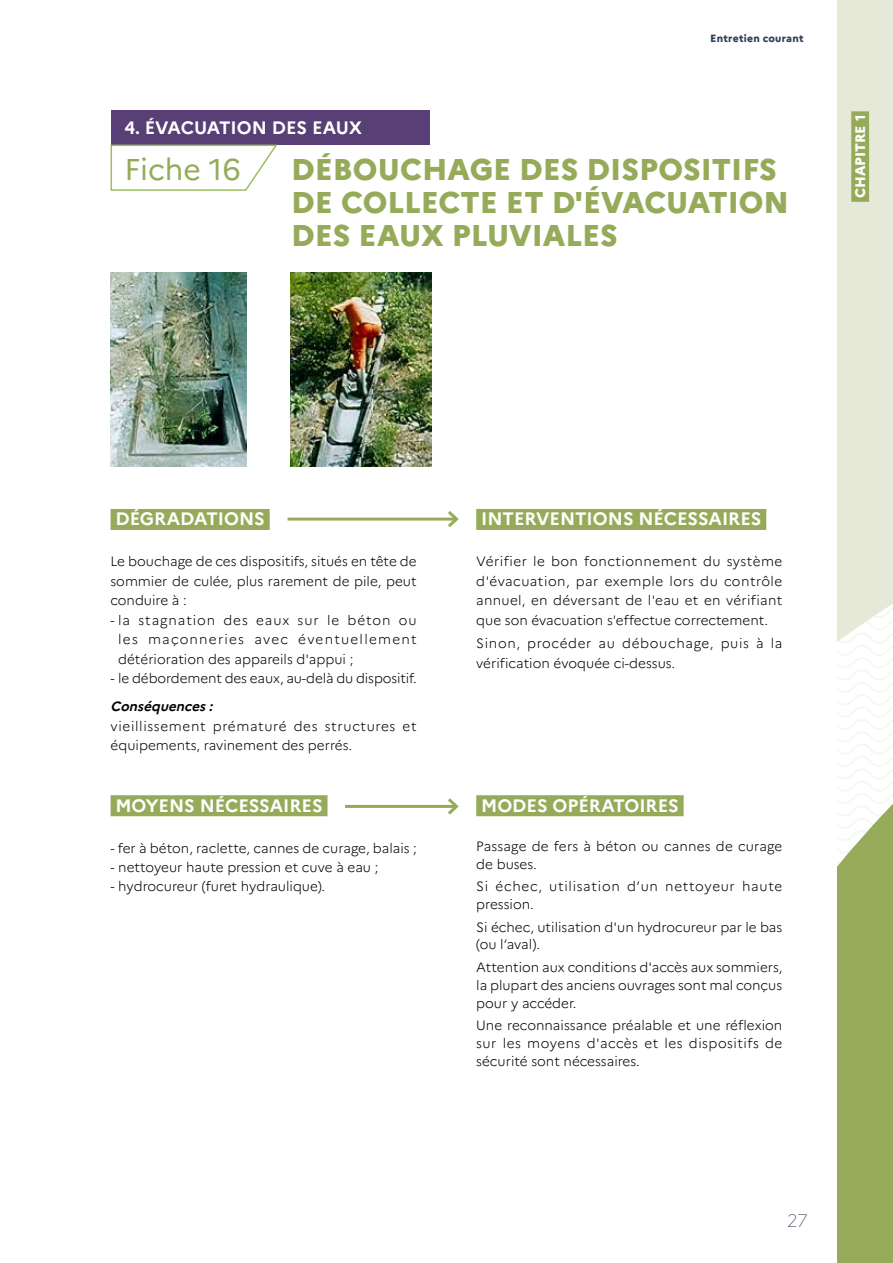
<style>
.page{position:relative;width:893px;height:1263px;background:#fff}
.page>*{position:absolute;margin:0;border:0;box-sizing:border-box;transform-origin:0 0}
.t1{font:800 30px/33px "Marianne";color:#96ab5a}
.t2{font:30px "Marianne";color:#96ab5a}
.t3{font:700 18px "Marianne";color:#fff}
.t4{font:100 18px "Marianne";color:#2f415a}
.t5{font:800 13.8px "Marianne";letter-spacing:-.005em;color:#fff}
.t6{font:300 13.5px/19.5px "Marianne";color:#000;text-align:justify}
.t7{font:300 13.5px/19.5px "Marianne";letter-spacing:.04em;color:#000}
.t8{font:300 13.5px/19.5px "Marianne";letter-spacing:.02em;color:#000}
.t9{font:300 13.5px/18px "Marianne";letter-spacing:.05em;color:#000}
.t10{font:italic 700 13.5px "Marianne";color:#000}
.t11{font:800 10.5px "Marianne";letter-spacing:.02em;color:#2f415a}
</style>
<div class="page">
<svg style="left:838px;top:0;width:55px;height:1263px"></svg>
<div style="left:851px;top:111px;width:18px;height:91px;background:#96ab5a"></div>
<div style="left:111px;top:111px;width:318px;height:34px;background:#583f75"></div>
<svg style="left:110px;top:144px;width:168px;height:47px"></svg>
<div style="left:111px;top:509px;width:159px;height:21px;background:#96ab5a"></div>
<div style="left:111px;top:795px;width:216px;height:21px;background:#96ab5a"></div>
<div style="left:476px;top:509px;width:290px;height:21px;background:#96ab5a"></div>
<div style="left:476px;top:795px;width:208px;height:21px;background:#96ab5a"></div>
<img style="left:111px;top:272px;width:136px;height:194px">
<img style="left:291px;top:272px;width:140px;height:194px">
<hr style="left:288px;top:518px;width:168px;height:3px;background:#96ab5a">
<svg style="left:445px;top:511px;width:14px;height:16px"></svg>
<hr style="left:345px;top:805px;width:111px;height:3px;background:#96ab5a">
<svg style="left:445px;top:798px;width:14px;height:17px"></svg>
<p class="t11" style="left:710px;top:32px;width:95px">Entretien courant</p>
<h2 class="t3" style="left:124px;top:116px;width:239px">4. ÉVACUATION DES EAUX</h2>
<h1 class="t1" style="left:291px;top:152px;width:499px">DÉBOUCHAGE DES DISPOSITIFS<br>DE COLLECTE ET D'ÉVACUATION<br>DES EAUX PLUVIALES</h1>
<h1 class="t2" style="left:124px;top:151px;width:118px">Fiche 16</h1>
<p class="t5" style="left:852px;top:198px;width:84px;rotate:-90deg">CHAPITRE 1</p>
<h2 class="t3" style="left:115px;top:508px;width:151px">DÉGRADATIONS</h2>
<p class="t6" style="left:111px;top:552px;width:308px">Le bouchage de ces dispositifs, situés en tête de sommier de culée, plus rarement de pile, peut conduire à :</p>
<p class="t6" style="left:118px;top:610px;width:300px;text-indent:-8px">- la stagnation des eaux sur le béton ou les maçonneries avec éventuellement détérioration des appareils d'appui ;</p>
<p class="t6" style="left:111px;top:669px;width:308px">- le débordement des eaux, au-delà du dispositif.</p>
<p class="t10" style="left:111px;top:698px;width:107px">Conséquences:</p>
<p class="t7" style="left:111px;top:716px;width:308px">vieillissement prématuré des structures et équipements, ravinement des perrés.</p>
<h2 class="t3" style="left:115px;top:794px;width:209px">MOYENS NÉCESSAIRES</h2>
<p class="t6" style="left:111px;top:838px;width:308px">- fer à béton, raclette, cannes de curage, balais ;</p>
<p class="t6" style="left:111px;top:857px;width:269px">- nettoyeur haute pression et cuve à eau ;</p>
<p class="t6" style="left:111px;top:877px;width:216px">- hydrocureur (furet hydraulique).</p>
<h2 class="t3" style="left:481px;top:508px;width:282px">INTERVENTIONS NÉCESSAIRES</h2>
<p class="t6" style="left:476px;top:552px;width:308px">Vérifier le bon fonctionnement du système d'évacuation, par exemple lors du contrôle annuel, en déversant de l'eau et en vérifiant que son évacuation s'effectue correctement.</p>
<p class="t8" style="left:476px;top:634px;width:308px">Sinon, procéder au débouchage, puis à la vérification évoquée ci-dessus.</p>
<h2 class="t3" style="left:481px;top:794px;width:199px">MODES OPÉRATOIRES</h2>
<p class="t6" style="left:476px;top:837px;width:308px;line-height:18px">Passage de fers à béton ou cannes de curage de buses.</p>
<p class="t9" style="left:476px;top:877px;width:308px">Si échec, utilisation d’un nettoyeur haute pression.</p>
<p class="t6" style="left:476px;top:918px;width:308px;line-height:18px">Si échec, utilisation d'un hydrocureur par le bas (ou l’aval).</p>
<p class="t6" style="left:476px;top:958px;width:308px;line-height:18px">Attention aux conditions d'accès aux sommiers, la plupart des anciens ouvrages sont mal conçus pour y accéder.</p>
<p class="t6" style="left:476px;top:1016px;width:308px;line-height:18px">Une reconnaissance préalable et une réflexion sur les moyens d'accès et les dispositifs de sécurité sont nécessaires.</p>
<h2 class="t4" style="left:787px;top:1210px;width:23px">27</h2>
</div>
